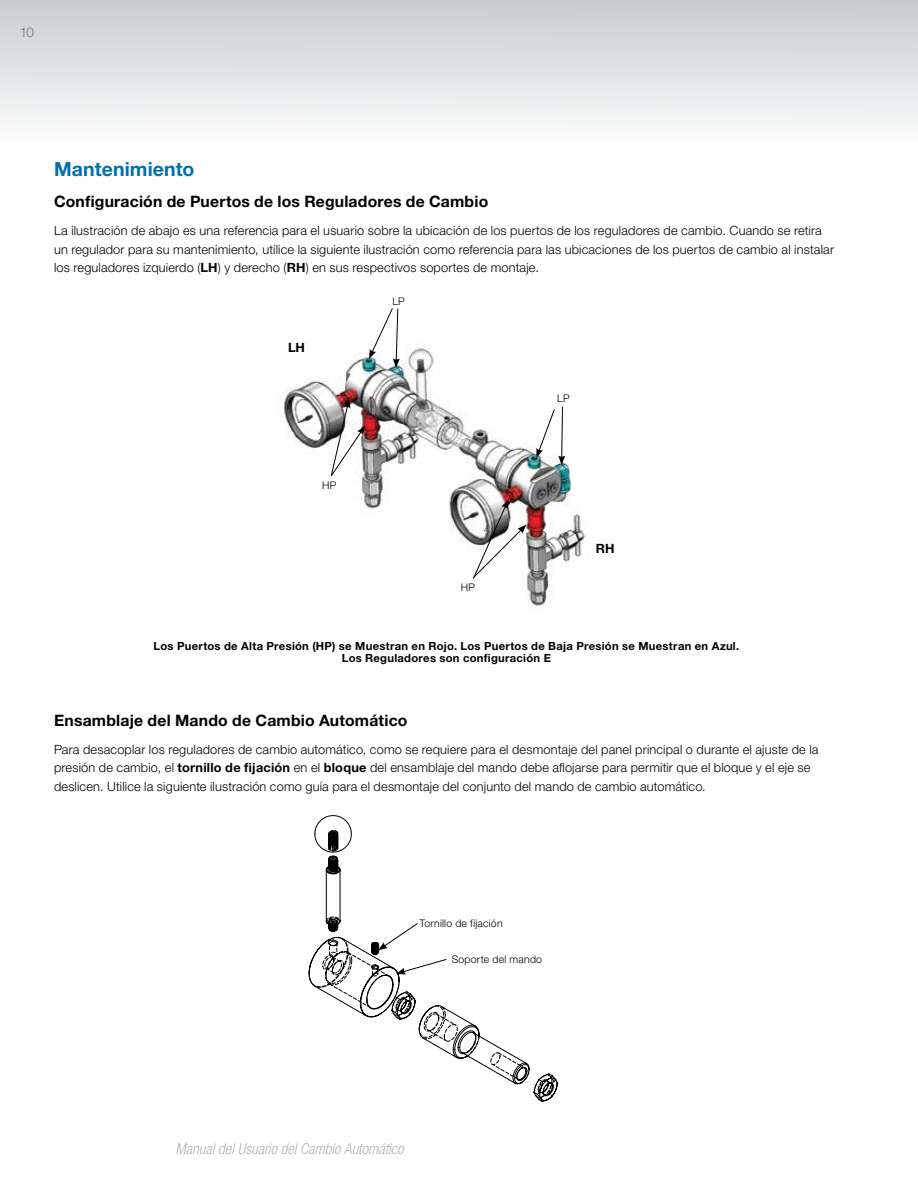
<style>
.page{position:relative;width:918px;height:1188px;background:#fff}
.page>*{position:absolute;margin:0;border:0;box-sizing:border-box;transform-origin:0 0}
.t1{font:700 19.5px "Helvetica Neue LT Std";letter-spacing:.005em;color:#0070af}
.t2{font:700 15.75px "Helvetica Neue LT Std";letter-spacing:.01em;color:#000}
.t3{font:italic 300 condensed 15px "Helvetica Neue LT Std";color:#acb4ba}
.t4{font:300 13.5px "Helvetica Neue LT Std";color:#6a747b}
.t5{font:300 12.75px/18.8px "Helvetica Neue LT Std";letter-spacing:.015em;color:#000}
.t6{font:700 12.75px "Helvetica Neue LT Std";color:#000}
.t7{font:700 11.25px/12.8px "Helvetica Neue LT Std";letter-spacing:.025em;color:#000;text-align:center}
.t8{font:300 10.5px "Helvetica Neue LT Std";letter-spacing:.02em;color:#000}
.s1{font-weight:700}
</style>
<div class="page">
<div style="left:0;top:0;width:918px;height:166px;background:linear-gradient(to bottom,#c8cccf,#fff)"></div>
<img style="left:283px;top:345px;width:305px;height:265px">
<svg style="left:536px;top:406px;width:29px;height:59px"></svg>
<svg style="left:369px;top:308px;width:31px;height:60px"></svg>
<svg style="left:330px;top:399px;width:35px;height:78px"></svg>
<svg style="left:472px;top:499px;width:54px;height:81px"></svg>
<svg style="left:308px;top:815px;width:240px;height:288px"></svg>
<svg style="left:490px;top:1052px;width:68px;height:48px"></svg>
<svg style="left:326px;top:830px;width:15px;height:42px"></svg>
<svg style="left:309px;top:916px;width:171px;height:141px"></svg>
<p class="t4" style="left:20px;top:24px;width:16px">10</p>
<h1 class="t1" style="left:54px;top:157px;width:142px">Mantenimiento</h1>
<p class="t2" style="left:54px;top:192px;width:436px">Configuración de Puertos de los Reguladores de Cambio</p>
<p class="t5" style="left:54px;top:221px;width:782px">La ilustración de abajo es una referencia para el usuario sobre la ubicación de los puertos de los reguladores de cambio. Cuando se retira un regulador para su mantenimiento, utilice la siguiente ilustración como referencia para las ubicaciones de los puertos de cambio al instalar los reguladores izquierdo (<span class="s1">LH</span>) y derecho (<span class="s1">RH</span>) en sus respectivos soportes de montaje.</p>
<p class="t6" style="left:288px;top:339px;width:19px">LH</p>
<p class="t8" style="left:322px;top:479px;width:16px">HP</p>
<p class="t8" style="left:392px;top:295px;width:14px">LP</p>
<p class="t8" style="left:461px;top:581px;width:16px">HP</p>
<p class="t8" style="left:557px;top:392px;width:14px">LP</p>
<p class="t6" style="left:596px;top:541px;width:20px">RH</p>
<p class="t7" style="left:154px;top:639px;width:587px">Los Puertos de Alta Presión (HP) se Muestran en Rojo. Los Puertos de Baja Presión se Muestran en Azul.<br>Los Reguladores son configuración E</p>
<p class="t2" style="left:54px;top:710px;width:355px">Ensamblaje del Mando de Cambio Automático</p>
<p class="t5" style="left:54px;top:739px;width:766px">Para desacoplar los reguladores de cambio automático, como se requiere para el desmontaje del panel principal o durante el ajuste de la presión de cambio, el <span class="s1">tornillo de fijación</span> en el <span class="s1">bloque</span> del ensamblaje del mando debe aflojarse para permitir que el bloque y el eje se deslicen. Utilice la siguiente ilustración como guía para el desmontaje del conjunto del mando de cambio automático.</p>
<p class="t8" style="left:419px;top:917px;width:85px">Tornillo de fijación</p>
<p class="t8" style="left:452px;top:953px;width:92px">Soporte del mando</p>
<p class="t3" style="left:176px;top:1140px;width:229px">Manual del Usuario del Cambio Automático</p>
</div>
